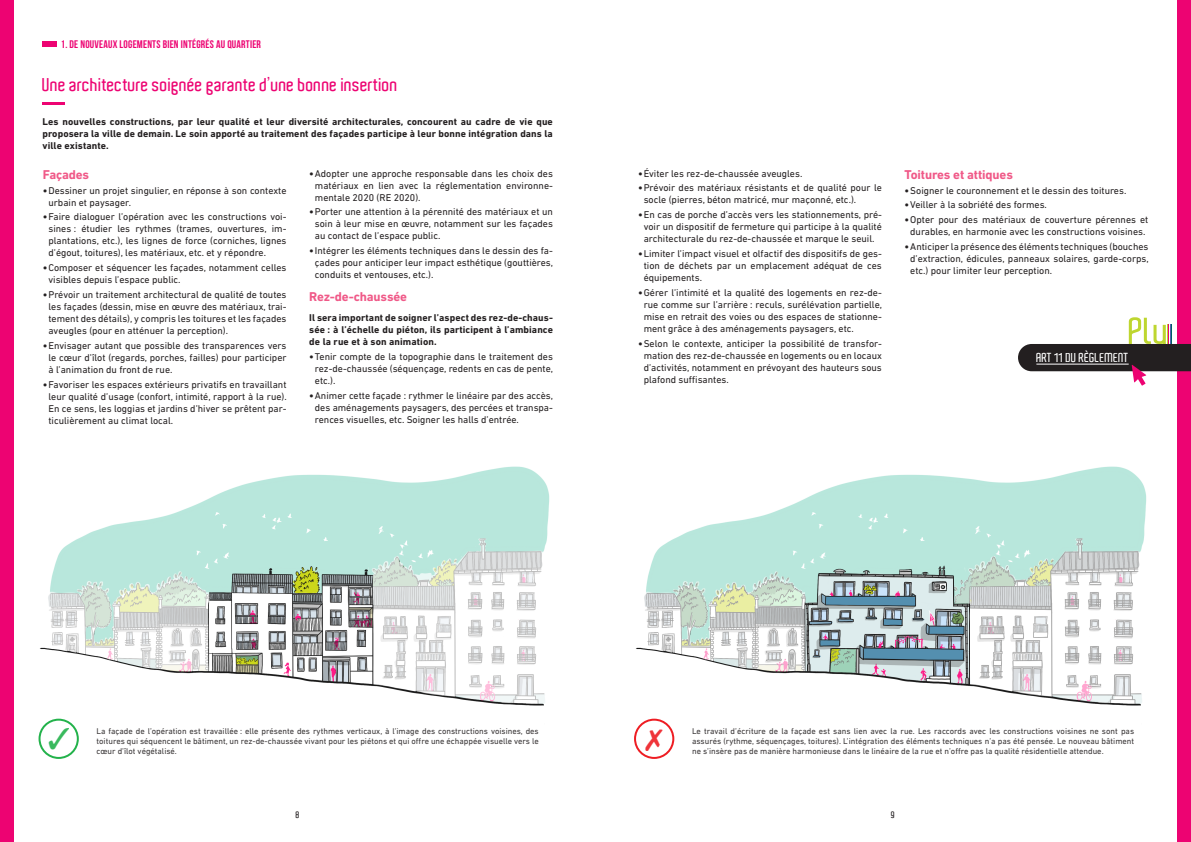
<style>
.page{position:relative;width:1191px;height:842px;background:#fff}
.page>*{position:absolute;margin:0;border:0;box-sizing:border-box;transform-origin:0 0}
.TITRE_PARTI_niv2{font:600 18px "Aldo";color:#ed0372}
.INTERTITRES{font:700 13px "DIN Next LT Pro";letter-spacing:-.01em;color:#f05988}
.ENCART_RENVOI_Page_droite{font:600 12.5px "Aldo";letter-spacing:-.005em;color:#fff}
.RAPPEL_TITRES_PARTIES{font:700 11px "Bebas Neue";letter-spacing:.02em;color:#ed0372}
.t1{font:10px/12px "DIN Next LT Pro";color:#231f20;text-align:justify}
.TEXTE_COURANT{font:700 10px/12px "DIN Next LT Pro";letter-spacing:.01em;color:#231f20;text-align:justify}
.t2{font:600 9px "Aldo";color:#231f20}
.t3{font:8.5px/10px "DIN Next LT Pro";color:#231f20;text-align:justify}
.s1{font-weight:700}
</style>
<div class="page">
<img style="left:38px;top:466px;width:512px;height:290px">
<img style="left:634px;top:466px;width:513px;height:290px">
<hr style="left:43px;top:102px;width:22px;height:3px;background:#ed0372">
<div style="left:0;top:0;width:13px;height:842px;background:#ed0372"></div>
<div style="left:1177px;top:0;width:14px;height:842px;background:#ed0372"></div>
<div style="left:634px;top:719px;width:40px;height:40px;border:2px solid #ee1d23;border-radius:50%"></div>
<div style="left:43px;top:41px;width:14px;height:6px;background:#ed0372"></div>
<div style="left:39px;top:719px;width:40px;height:40px;border:2px solid #23b24b;border-radius:50%"></div>
<div style="left:82px;top:719px;width:471px;height:44px;background:#fff"></div>
<div style="left:678px;top:719px;width:470px;height:44px;background:#fff"></div>
<svg style="left:1018px;top:317px;width:173px;height:69px"></svg>
<svg style="left:645px;top:729px;width:18px;height:22px"></svg>
<svg style="left:48px;top:727px;width:21px;height:22px"></svg>
<p class="RAPPEL_TITRES_PARTIES" style="left:61px;top:38px;width:202px">1. DE NOUVEAUX LOGEMENTS BIEN INTÉGRÉS AU QUARTIER</p>
<p class="TITRE_PARTI_niv2" style="left:43px;top:75px;width:357px">Une architecture soignée garante d’une bonne insertion</p>
<p class="TEXTE_COURANT" style="left:43px;top:116px;width:512px">Les nouvelles constructions, par leur qualité et leur diversité architecturales, concourent au cadre de vie que proposera la ville de demain. Le soin apporté au traitement des façades participe à leur bonne intégration dans la ville existante.</p>
<p class="INTERTITRES" style="left:43px;top:167px;width:48px">Façades</p>
<p class="t1" style="left:48px;top:184px;width:239px;text-indent:-6px"><span class="s1">•</span>Dessiner un projet singulier, en réponse à son contexte urbain et paysager.</p>
<p class="t1" style="left:48px;top:211px;width:239px;text-indent:-6px"><span class="s1">•</span>Faire dialoguer l’opération avec les constructions voi&shy;sines : étudier les rythmes (trames, ouvertures, im&shy;plantations, etc.), les lignes de force (corniches, lignes d’égout, toitures), les matériaux, etc. et y répondre.</p>
<p class="t1" style="left:48px;top:262px;width:239px;text-indent:-6px"><span class="s1">•</span>Composer et séquencer les façades, notamment celles visibles depuis l’espace public.</p>
<p class="t1" style="left:48px;top:289px;width:239px;text-indent:-6px"><span class="s1">•</span>Prévoir un traitement architectural de qualité de toutes les façades (dessin, mise en œuvre des matériaux, trai&shy;tement des détails), y compris les toitures et les façades aveugles (pour en atténuer la perception).</p>
<p class="t1" style="left:48px;top:339px;width:240px;text-indent:-6px"><span class="s1">•</span>Envisager autant que possible des transparences vers le cœur d’îlot (regards, porches, failles) pour participer à l’animation du front de rue.</p>
<p class="t1" style="left:48px;top:378px;width:240px;text-indent:-6px"><span class="s1">•</span>Favoriser les espaces extérieurs privatifs en travaillant leur qualité d’usage (confort, intimité, rapport à la rue).<br>En ce sens, les loggias et jardins d’hiver se prêtent par&shy;ticulièrement au climat local.</p>
<p class="t1" style="left:315px;top:167px;width:239px;text-indent:-6px"><span class="s1">•</span>Adopter une approche responsable dans les choix des matériaux en lien avec la réglementation environne&shy;mentale 2020 (RE 2020).</p>
<p class="t1" style="left:315px;top:206px;width:240px;text-indent:-6px"><span class="s1">•</span>Porter une attention à la pérennité des matériaux et un soin à leur mise en œuvre, notamment sur les façades au contact de l’espace public.</p>
<p class="t1" style="left:315px;top:245px;width:240px;text-indent:-6px"><span class="s1">•</span>Intégrer les éléments techniques dans le dessin des fa&shy;çades pour anticiper leur impact esthétique (gouttières, conduits et ventouses, etc.).</p>
<p class="INTERTITRES" style="left:309px;top:289px;width:99px">Rez-de-chaussée</p>
<p class="TEXTE_COURANT" style="left:309px;top:312px;width:245px">Il sera important de soigner l’aspect des rez-de-chaus&shy;sée : à l’échelle du piéton, ils participent à l’ambiance de la rue et à son animation.</p>
<p class="t1" style="left:315px;top:350px;width:240px;text-indent:-6px"><span class="s1">•</span>Tenir compte de la topographie dans le traitement des rez-de-chaussée (séquençage, redents en cas de pente, etc.).</p>
<p class="t1" style="left:315px;top:389px;width:240px;text-indent:-6px"><span class="s1">•</span>Animer cette façade : rythmer le linéaire par des accès, des aménagements paysagers, des percées et transpa&shy;rences visuelles, etc. Soigner les halls d’entrée.</p>
<p class="t1" style="left:638px;top:167px;width:166px"><span class="s1">•</span>Éviter les rez-de-chaussée aveugles.</p>
<p class="t1" style="left:643px;top:182px;width:240px;text-indent:-6px"><span class="s1">•</span>Prévoir des matériaux résistants et de qualité pour le socle (pierres, béton matricé, mur maçonné, etc.).</p>
<p class="t1" style="left:638px;top:209px;width:245px;text-align:center"><span class="s1">•</span>En cas de porche d’accès vers les stationnements, pré&shy;voir un dispositif de fermeture qui participe à la qualité architecturale du rez-de-chaussée et marque le seuil.</p>
<p class="t1" style="left:643px;top:247px;width:240px;text-indent:-6px"><span class="s1">•</span>Limiter l’impact visuel et olfactif des dispositifs de ges&shy;tion de déchets par un emplacement adéquat de ces équipements.</p>
<p class="t1" style="left:643px;top:286px;width:240px;text-indent:-6px"><span class="s1">•</span>Gérer l’intimité et la qualité des logements en rez-de&shy;rue comme sur l’arrière : reculs, surélévation partielle, mise en retrait des voies ou des espaces de stationne&shy;ment grâce à des aménagements paysagers, etc.</p>
<p class="t1" style="left:643px;top:337px;width:240px;text-indent:-6px"><span class="s1">•</span>Selon le contexte, anticiper la possibilité de transfor&shy;mation des rez-de-chaussée en logements ou en locaux d’activités, notamment en prévoyant des hauteurs sous plafond suffisantes.</p>
<p class="INTERTITRES" style="left:904px;top:167px;width:110px">Toitures et attiques</p>
<p class="t1" style="left:904px;top:184px;width:223px"><span class="s1">•</span>Soigner le couronnement et le dessin des toitures.</p>
<p class="t1" style="left:904px;top:199px;width:144px"><span class="s1">•</span>Veiller à la sobriété des formes.</p>
<p class="t1" style="left:904px;top:214px;width:245px;text-align:center"><span class="s1">•</span>Opter pour des matériaux de couverture pérennes et durables, en harmonie avec les constructions voisines.</p>
<p class="t1" style="left:910px;top:241px;width:240px;text-indent:-6px"><span class="s1">•</span>Anticiper la présence des éléments techniques (bouches d’extraction, édicules, panneaux solaires, garde-corps, etc.) pour limiter leur perception.</p>
<p class="ENCART_RENVOI_Page_droite" style="left:1036px;top:350px;width:94px">ART 11 DU RÈGLEMENT</p>
<p class="t3" style="left:97px;top:725px;width:444px">La façade de l’opération est travaillée : elle présente des rythmes verticaux, à l’image des constructions voisines, des toitures qui séquencent le bâtiment, un rez-de-chaussée vivant pour les piétons et qui offre une échappée visuelle vers le cœur d’îlot végétalisé.</p>
<p class="t3" style="left:692px;top:725px;width:444px">Le travail d’écriture de la façade est sans lien avec la rue. Les raccords avec les constructions voisines ne sont pas assurés (rythme, séquençages, toitures). L’intégration des éléments techniques n’a pas été pensée. Le nouveau bâtiment ne s’insère pas de manière harmonieuse dans le linéaire de la rue et n’offre pas la qualité résidentielle attendue.</p>
<p class="t2" style="left:296px;top:810px;width:5px">8</p>
<p class="t2" style="left:891px;top:810px;width:5px">9</p>
</div>
